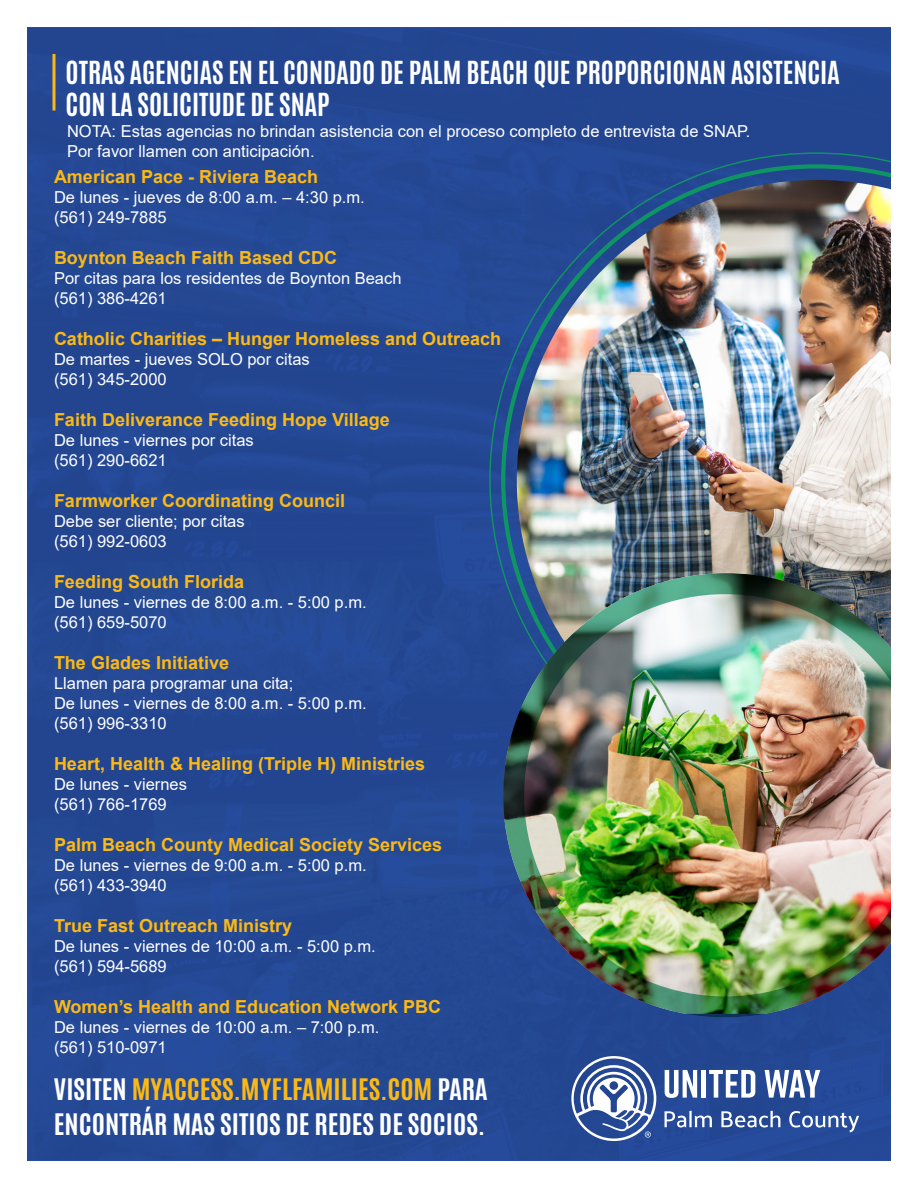
<style>
.page{position:relative;width:918px;height:1188px;background:#fff}
.page>*{position:absolute;margin:0;border:0;box-sizing:border-box;transform-origin:0 0}
.t1{font:700 27px/32.4px "Antonio";color:#fff}
.t2{font:700 25.2px/35.1px "Antonio";color:#fff;scale:1.08 1}
.t3{font:700 18px "Arial";color:#fcb914}
.t4{font:16.5px/19.8px "Arial";color:#fff}
.s1{color:#fcb914}
</style>
<div class="page">
<img style="left:27px;top:27px;width:864px;height:1134px">
<h1 class="t1" style="left:66px;top:56px;width:775px">OTRAS AGENCIAS EN EL CONDADO DE PALM BEACH QUE PROPORCIONAN ASISTENCIA<br>CON LA SOLICITUDE DE SNAP</h1>
<p class="t4" style="left:67px;top:121px;width:685px">NOTA: Estas agencias no brindan asistencia con el proceso completo de entrevista de SNAP.<br>Por favor llamen con anticipación.</p>
<p class="t3" style="left:54px;top:164px;width:266px">American Pace - Riviera Beach</p>
<p class="t4" style="left:54px;top:187px;width:312px">De lunes - jueves de 8:00 a.m. – 4:30 p.m. (561) 249-7885</p>
<p class="t3" style="left:54px;top:245px;width:285px">Boynton Beach Faith Based CDC</p>
<p class="t4" style="left:54px;top:268px;width:349px">Por citas para los residentes de Boynton Beach (561) 386-4261</p>
<p class="t3" style="left:54px;top:326px;width:449px">Catholic Charities – Hunger Homeless and Outreach</p>
<p class="t4" style="left:54px;top:349px;width:257px">De martes - jueves SOLO por citas (561) 345-2000</p>
<p class="t3" style="left:54px;top:407px;width:337px">Faith Deliverance Feeding Hope Village</p>
<p class="t4" style="left:54px;top:430px;width:201px">De lunes - viernes por citas (561) 290-6621</p>
<p class="t3" style="left:54px;top:488px;width:293px">Farmworker Coordinating Council</p>
<p class="t4" style="left:54px;top:511px;width:192px">Debe ser cliente; por citas (561) 992-0603</p>
<p class="t3" style="left:54px;top:569px;width:192px">Feeding South Florida</p>
<p class="t4" style="left:54px;top:592px;width:314px">De lunes - viernes de 8:00 a.m. - 5:00 p.m. (561) 659-5070</p>
<p class="t3" style="left:54px;top:650px;width:177px">The Glades Initiative</p>
<p class="t4" style="left:54px;top:673px;width:314px">Llamen para programar una cita;<br>De lunes - viernes de 8:00 a.m. - 5:00 p.m. (561) 996-3310</p>
<p class="t3" style="left:54px;top:751px;width:373px">Heart, Health &amp; Healing (Triple H) Ministries</p>
<p class="t4" style="left:54px;top:774px;width:134px">De lunes - viernes (561) 766-1769</p>
<p class="t3" style="left:54px;top:832px;width:390px">Palm Beach County Medical Society Services</p>
<p class="t4" style="left:54px;top:855px;width:314px">De lunes - viernes de 9:00 a.m. - 5:00 p.m. (561) 433-3940</p>
<p class="t3" style="left:54px;top:913px;width:240px">True Fast Outreach Ministry</p>
<p class="t4" style="left:54px;top:936px;width:323px">De lunes - viernes de 10:00 a.m. - 5:00 p.m. (561) 594-5689</p>
<p class="t3" style="left:54px;top:994px;width:389px">Women’s Health and Education Network PBC</p>
<p class="t4" style="left:54px;top:1017px;width:327px">De lunes - viernes de 10:00 a.m. – 7:00 p.m. (561) 510-0971</p>
<h2 class="t2" style="left:54px;top:1072px;width:403px">VISITEN <span class="s1">MYACCESS.MYFLFAMILIES.COM</span> PARA<br>ENCONTRÁR MAS SITIOS DE REDES DE SOCIOS.</h2>
</div>
